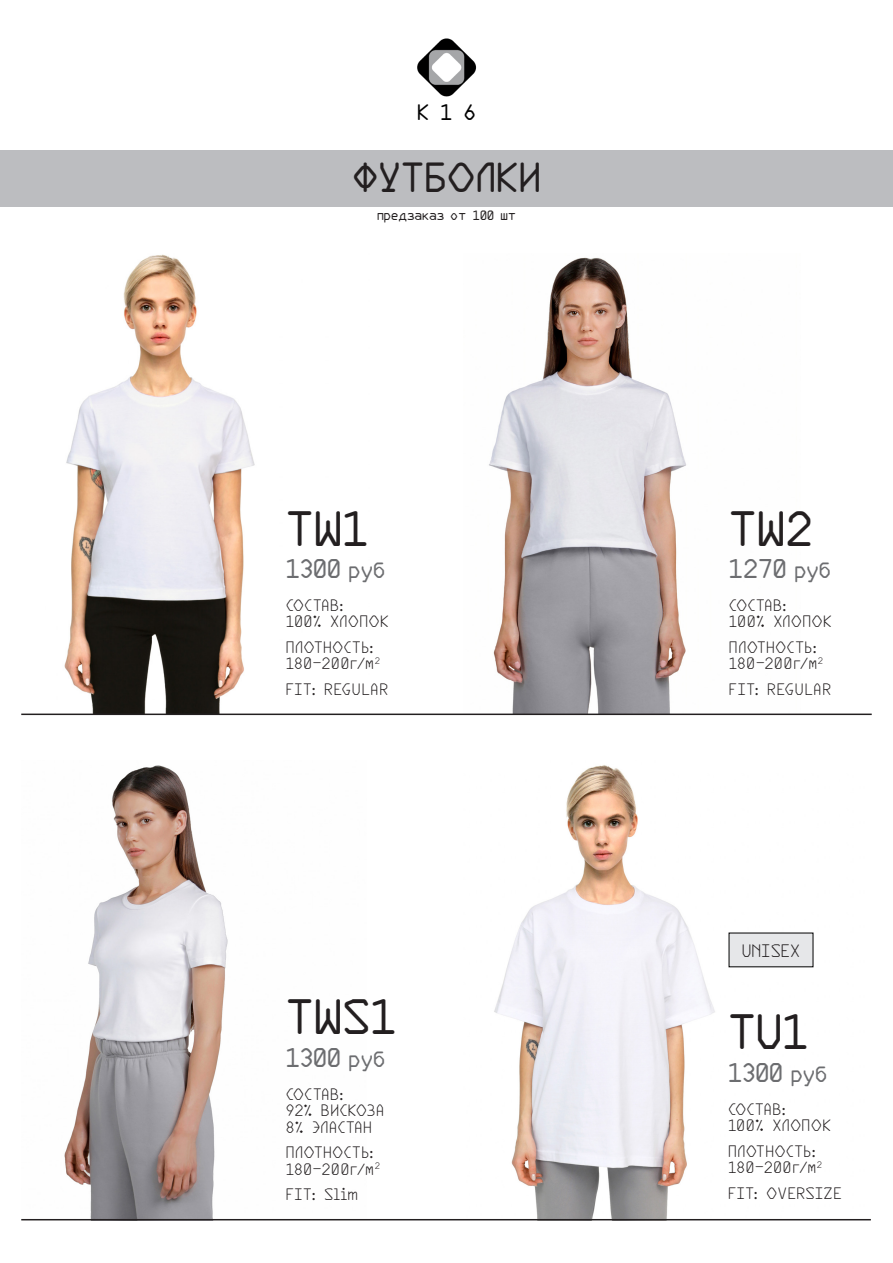
<style>
.page{position:relative;width:893px;height:1263px;background:#fff}
.page>*{position:absolute;margin:0;border:0;box-sizing:border-box;transform-origin:0 0}
.t1{font:700 49.5px "OCK16";color:#231f20}
.t2{font:700 42px "OCK16";color:#231f20}
.t3{font:700 27px "OCK16";color:#6c6d70}
.t4{font:700 22.5px "OCK16";color:#000}
.t5{font:18px "OCK16";color:#231f20}
.t6{font:16.5px "OCK16";letter-spacing:.005em;color:#231f20}
.t7{font:700 13.5px "OCK16";color:#231f20}
.s1{font-size:22.5px}
</style>
<div class="page">
<img style="left:64px;top:254px;width:191px;height:459px">
<img style="left:64px;top:765px;width:164px;height:454px">
<img style="left:494px;top:765px;width:320px;height:454px">
<img style="left:489px;top:257px;width:197px;height:456px">
<hr style="left:21px;top:713px;width:851px;height:2px;background:#231f20">
<hr style="left:21px;top:1219px;width:850px;height:1px;background:#231f20">
<div style="left:0;top:150px;width:893px;height:57px;background:#bcbdc0"></div>
<img style="left:417px;top:38px;width:60px;height:59px">
<div style="left:729px;top:933px;width:84px;height:34px;background:#e6e7e9"></div>
<p class="t4" style="left:417px;top:97px;width:60px">K 1 6</p>
<p class="t2" style="left:352px;top:150px;width:190px">ФУТБОЛКИ</p>
<p class="t7" style="left:377px;top:207px;width:140px">предзаказ от 100 шт</p>
<p class="t1" style="left:286px;top:496px;width:85px">TW1</p>
<p class="t3" style="left:286px;top:551px;width:101px">1300 <span class="s1">руб</span></p>
<p class="t6" style="left:286px;top:594px;width:59px">СОСТАВ:</p>
<p class="t6" style="left:286px;top:611px;width:105px">100% ХЛОПОК</p>
<p class="t6" style="left:286px;top:636px;width:89px">ПЛОТНОСТЬ:</p>
<p class="t6" style="left:286px;top:653px;width:96px">180-200г/м<sup>2</sup></p>
<p class="t6" style="left:286px;top:678px;width:104px">FIT: REGULAR</p>
<p class="t1" style="left:286px;top:985px;width:113px">TWS1</p>
<p class="t3" style="left:286px;top:1040px;width:101px">1300 <span class="s1">руб</span></p>
<p class="t6" style="left:286px;top:1083px;width:59px">СОСТАВ:</p>
<p class="t6" style="left:286px;top:1100px;width:100px">92% ВИСКОЗА</p>
<p class="t6" style="left:286px;top:1116px;width:88px">8% ЭЛАСТАН</p>
<p class="t6" style="left:286px;top:1142px;width:89px">ПЛОТНОСТЬ:</p>
<p class="t6" style="left:286px;top:1158px;width:96px">180-200г/м<sup>2</sup></p>
<p class="t6" style="left:286px;top:1184px;width:74px">FIT: Slim</p>
<p class="t1" style="left:729px;top:496px;width:86px">TW2</p>
<p class="t3" style="left:729px;top:551px;width:104px">1270 <span class="s1">руб</span></p>
<p class="t6" style="left:729px;top:594px;width:59px">СОСТАВ:</p>
<p class="t6" style="left:729px;top:611px;width:105px">100% ХЛОПОК</p>
<p class="t6" style="left:729px;top:636px;width:89px">ПЛОТНОСТЬ:</p>
<p class="t6" style="left:729px;top:653px;width:96px">180-200г/м<sup>2</sup></p>
<p class="t6" style="left:729px;top:678px;width:104px">FIT: REGULAR</p>
<p class="t5" style="left:742px;top:939px;width:60px">UNISEX</p>
<p class="t1" style="left:728px;top:1000px;width:83px">TU1</p>
<p class="t3" style="left:728px;top:1055px;width:101px">1300 <span class="s1">руб</span></p>
<p class="t6" style="left:728px;top:1098px;width:59px">СОСТАВ:</p>
<p class="t6" style="left:728px;top:1115px;width:105px">100% ХЛОПОК</p>
<p class="t6" style="left:728px;top:1140px;width:89px">ПЛОТНОСТЬ:</p>
<p class="t6" style="left:728px;top:1157px;width:96px">180-200г/м<sup>2</sup></p>
<p class="t6" style="left:728px;top:1182px;width:116px">FIT: OVERSIZE</p>
</div>
